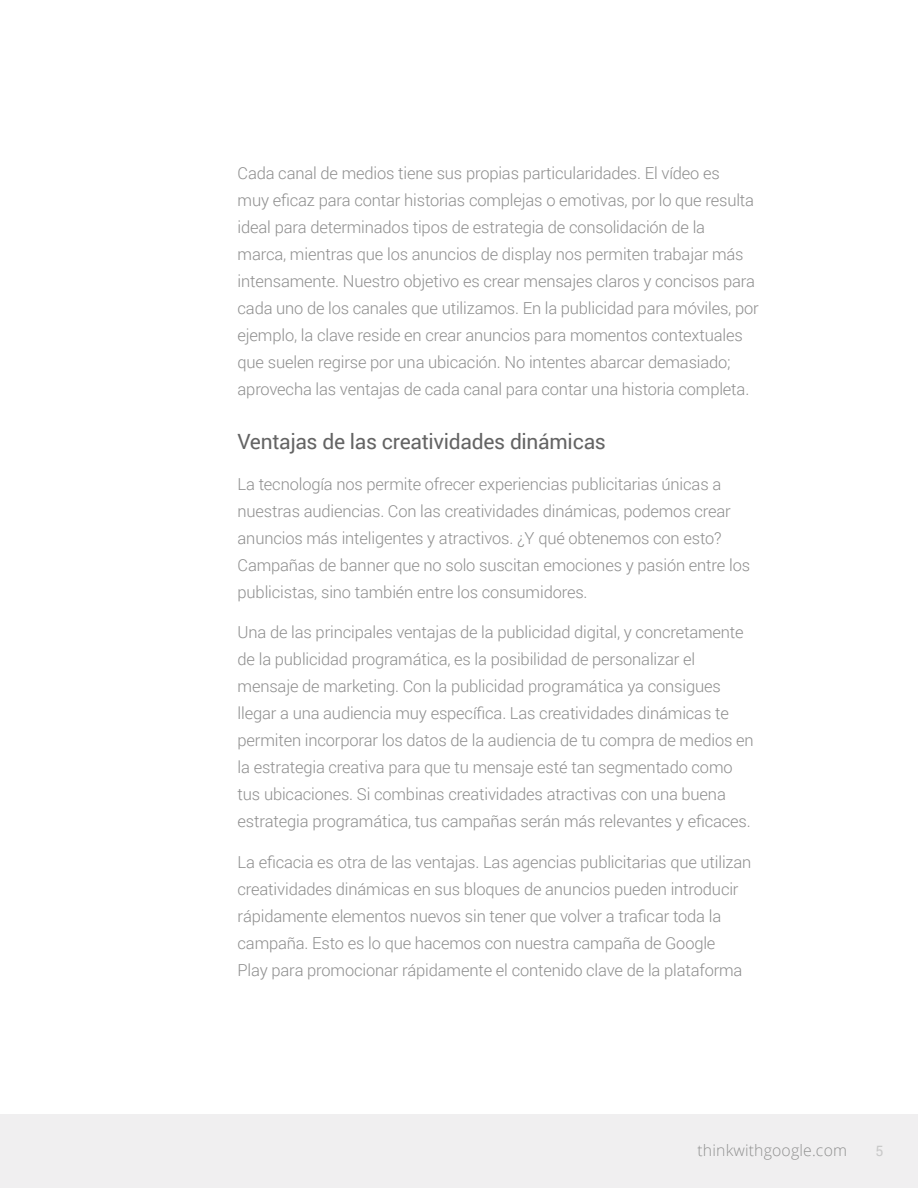
<style>
.page{position:relative;width:918px;height:1188px;background:#fff}
.page>*{position:absolute;margin:0;border:0;box-sizing:border-box;transform-origin:0 0}
.t1{font:21px "Roboto";letter-spacing:-.015em;color:#646464}
.t2{font:300 16.5px/27px "Roboto";letter-spacing:-.01em;color:#8e8e8e}
.t3{font:300 15.75px "Open Sans";letter-spacing:.01em;color:#666766}
.t4{font:14.25px "Roboto";color:#c9c9c9}
</style>
<div class="page">
<div style="left:0;top:1114px;width:918px;height:74px;background:#f0eff0"></div>
<p class="t2" style="left:238px;top:159px;width:523px">Cada canal de medios tiene sus propias particularidades. El vídeo es<br>muy eficaz para contar historias complejas o emotivas, por lo que resulta ideal para determinados tipos de estrategia de consolidación de la<br>marca, mientras que los anuncios de display nos permiten trabajar más intensamente. Nuestro objetivo es crear mensajes claros y concisos para cada uno de los canales que utilizamos. En la publicidad para móviles, por ejemplo, la clave reside en crear anuncios para momentos contextuales que suelen regirse por una ubicación. No intentes abarcar demasiado; aprovecha las ventajas de cada canal para contar una historia completa.</p>
<p class="t1" style="left:238px;top:427px;width:370px">Ventajas de las creatividades dinámicas</p>
<p class="t2" style="left:238px;top:470px;width:514px">La tecnología nos permite ofrecer experiencias publicitarias únicas a nuestras audiencias. Con las creatividades dinámicas, podemos crear anuncios más inteligentes y atractivos. ¿Y qué obtenemos con esto?<br>Campañas de banner que no solo suscitan emociones y pasión entre los publicistas, sino también entre los consumidores.</p>
<p class="t2" style="left:238px;top:618px;width:518px">Una de las principales ventajas de la publicidad digital, y concretamente de la publicidad programática, es la posibilidad de personalizar el mensaje de marketing. Con la publicidad programática ya consigues llegar a una audiencia muy específica. Las creatividades dinámicas te permiten incorporar los datos de la audiencia de tu compra de medios en la estrategia creativa para que tu mensaje esté tan segmentado como tus ubicaciones. Si combinas creatividades atractivas con una buena estrategia programática, tus campañas serán más relevantes y eficaces.</p>
<p class="t2" style="left:238px;top:848px;width:515px">La eficacia es otra de las ventajas. Las agencias publicitarias que utilizan creatividades dinámicas en sus bloques de anuncios pueden introducir rápidamente elementos nuevos sin tener que volver a traficar toda la campaña. Esto es lo que hacemos con nuestra campaña de Google<br>Play para promocionar rápidamente el contenido clave de la plataforma</p>
<p class="t3" style="left:698px;top:1140px;width:151px">thinkwithgoogle.com</p>
<p class="t4" style="left:876px;top:1141px;width:10px">5</p>
</div>
